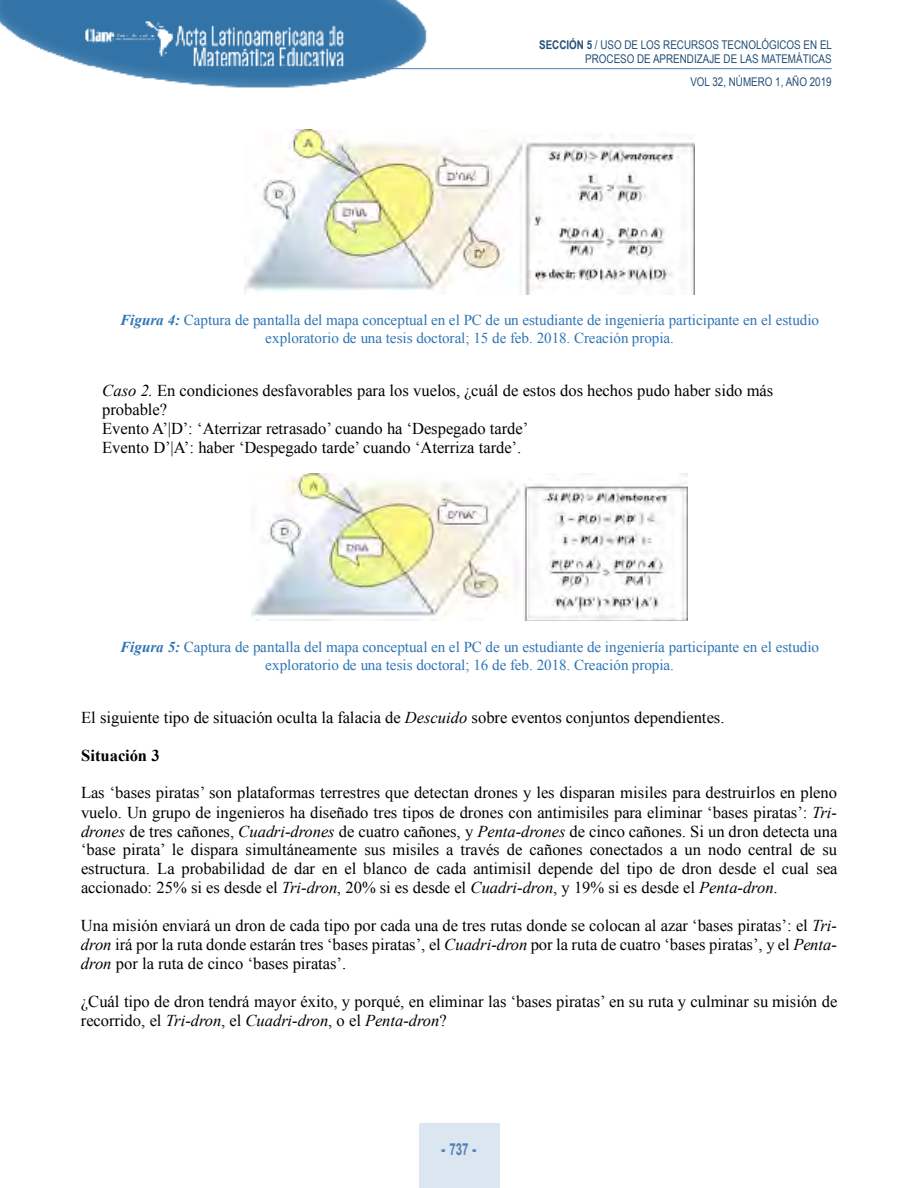
<style>
.page{position:relative;width:918px;height:1188px;background:#fff}
.page>*{position:absolute;margin:0;border:0;box-sizing:border-box;transform-origin:0 0}
.t1{font:16.5px/19px "Times New Roman";color:#000}
.t2{font:700 16.5px "Times New Roman";color:#000}
.t3{font:700 16.5px "Arial";color:#4f80b4;scale:.7 1}
.t4{font:15.15px/17.2px "Times New Roman";color:#2e74b5;text-align:center}
.t5{font:12px/14.4px "Arial Narrow";color:#214f77;text-align:right}
.s1{font-weight:700}
.s2{font-weight:700;font-style:italic}
.s3{font-style:italic}
.s4{font-weight:900}
</style>
<div class="page">
<img style="left:0;top:0;width:435px;height:88px">
<hr style="left:389px;top:68px;width:443px;height:1px;background:#4f80b4">
<div style="left:419px;top:1123px;width:80px;height:65px;background:#dce6f0"></div>
<img style="left:244px;top:129px;width:451px;height:165px">
<img style="left:251px;top:474px;width:437px;height:147px">
<p class="t5" style="left:539px;top:37px;width:294px"><span class="s1">SECCIÓN 5</span> / USO DE LOS RECURSOS TECNOLÓGICOS EN EL<br>PROCESO DE APRENDIZAJE DE LAS MATEMÁTICAS</p>
<p class="t5" style="left:690px;top:75px;width:143px">VOL 32, NÚMERO 1, AÑO 2019</p>
<p class="t4" style="left:120px;top:312px;width:700px"><span class="s2">Figura 4:</span> Captura de pantalla del mapa conceptual en el PC de un estudiante de ingeniería participante en el estudio exploratorio de una tesis doctoral; 15 de feb. 2018. Creación propia.</p>
<p class="t1" style="left:102px;top:381px;width:673px"><span class="s3">Caso 2.</span> En condiciones desfavorables para los vuelos, ¿cuál de estos dos hechos pudo haber sido más probable?<br>Evento A’|D’: ‘Aterrizar retrasado’ cuando ha ‘Despegado tarde’<br>Evento D’|A’: haber ‘Despegado tarde’ cuando ‘Aterriza tarde’.</p>
<p class="t4" style="left:120px;top:639px;width:700px"><span class="s2">Figura 5:</span> Captura de pantalla del mapa conceptual en el PC de un estudiante de ingeniería participante en el estudio exploratorio de una tesis doctoral; 16 de feb. 2018. Creación propia.</p>
<p class="t1" style="left:81px;top:707px;width:645px">El siguiente tipo de situación oculta la falacia de <span class="s3">Descuido</span> sobre eventos conjuntos dependientes.</p>
<p class="t2" style="left:81px;top:746px;width:80px">Situación 3</p>
<p class="t1" style="left:81px;top:783px;width:758px;text-align:justify">Las ‘bases piratas’ son plataformas terrestres que detectan drones y les disparan misiles para destruirlos en pleno vuelo. Un grupo de ingenieros ha diseñado tres tipos de drones con antimisiles para eliminar ‘bases piratas’: <span class="s3">Tri&shy;drones</span> de tres cañones, <span class="s3">Cuadri-drones</span> de cuatro cañones, y <span class="s3">Penta-drones</span> de cinco cañones. Si un dron detecta una ‘base pirata’ le dispara simultáneamente sus misiles a través de cañones conectados a un nodo central de su estructura. La probabilidad de dar en el blanco de cada antimisil depende del tipo de dron desde el cual sea accionado: 25% si es desde el <span class="s3">Tri-dron</span>, 20% si es desde el <span class="s3">Cuadri-dron</span>, y 19% si es desde el <span class="s3">Penta-dron</span>.</p>
<p class="t1" style="left:81px;top:916px;width:758px;text-align:justify">Una misión enviará un dron de cada tipo por cada una de tres rutas donde se colocan al azar ‘bases piratas’: el <span class="s3">Tri&shy;dron</span> irá por la ruta donde estarán tres ‘bases piratas’, el <span class="s3">Cuadri-dron</span> por la ruta de cuatro ‘bases piratas’, y el <span class="s3">Penta&shy;dron</span> por la ruta de cinco ‘bases piratas’.</p>
<p class="t1" style="left:81px;top:992px;width:758px">¿Cuál tipo de dron tendrá mayor éxito, y porqué, en eliminar las ‘bases piratas’ en su ruta y culminar su misión de recorrido, el <span class="s3">Tri-dron</span>, el <span class="s3">Cuadri-dron</span>, o el <span class="s3">Penta-dron</span>?</p>
<p class="t3" style="left:442px;top:1140px;width:51px"><span class="s4">-</span> 737 <span class="s4">-</span></p>
</div>
